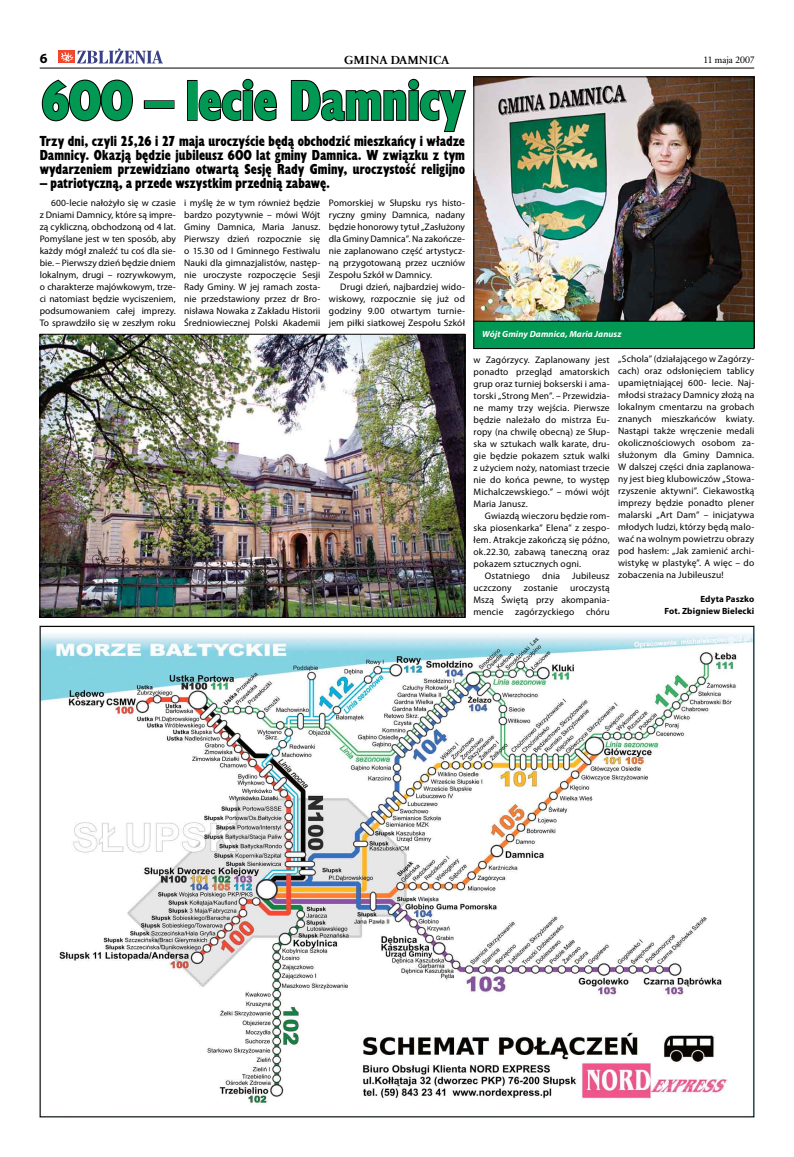
<style>
.page{position:relative;width:794px;height:1157px;background:#fff}
.page>*{position:absolute;margin:0;border:0;box-sizing:border-box;transform-origin:0 0}
.t1{font:54px "EFN Gilead Blk Cnd";letter-spacing:-.005em;color:#009852}
.t2{font:14px/14px "EFN Gilead Blk Cnd";letter-spacing:.005em;color:#000;text-align:justify}
.t3{font:700 12px "EFN Alpha Book";color:#000}
.t4{font:9.5px/12px "Myriad Pro";letter-spacing:.01em;color:#000;text-align:justify}
.t5{font:9.5px "EFN Alpha Book";letter-spacing:-.005em;color:#000}
.t6{font:700 9px/12px "Myriad Pro";letter-spacing:.01em;color:#000;text-align:right}
.t7{font:italic 700 9px "Myriad Pro";letter-spacing:.01em;color:#fff}
</style>
<div class="page">
<hr style="left:40px;top:68px;width:714px;height:1px;background:#000">
<div style="left:59px;top:51px;width:16px;height:12px;background:#f4462c"></div>
<svg style="left:61px;top:48px;width:102px;height:16px"></svg>
<img style="left:42px;top:628px;width:710px;height:475px">
<svg style="left:41px;top:79px;width:92px;height:43px"></svg>
<div style="left:144px;top:100px;width:30px;height:9px;border:2px solid #000"></div>
<div style="left:187px;top:80px;width:10px;height:41px;border:2px solid #000"></div>
<svg style="left:197px;top:78px;width:80px;height:44px"></svg>
<svg style="left:290px;top:78px;width:177px;height:55px"></svg>
<img style="left:475px;top:79px;width:277px;height:242px">
<div style="left:473px;top:77px;width:281px;height:271px;border:1px solid #000"></div>
<img style="left:42px;top:336px;width:421px;height:279px">
<div style="left:40px;top:334px;width:425px;height:283px;border:1px solid #000"></div>
<div style="left:474px;top:321px;width:280px;height:27px;background:#009852"></div>
<div style="left:473px;top:321px;width:281px;height:28px;border:1px solid #000"></div>
<p class="t3" style="left:344px;top:52px;width:107px">GMINA DAMNICA</p>
<p class="t5" style="left:703px;top:54px;width:53px">11 maja 2007</p>
<h1 class="t1" style="left:42px;top:67px;width:424px">600 – lecie Damnicy</h1>
<h2 class="t2" style="left:40px;top:134px;width:427px">Trzy dni, czyli 25,26 i 27 maja uroczyście będą obchodzić mieszkańcy i władze Damnicy. Okazją będzie jubileusz 600 lat gminy Damnica. W związku z tym wydarzeniem przewidziano otwartą Sesję Rady Gminy, uroczystość religijno</h2>
<h2 class="t2" style="left:40px;top:176px;width:292px">– patriotyczną, a przede wszystkim przednią zabawę.</h2>
<p class="t4" style="left:40px;top:196px;width:138px;text-indent:11px">600-lecie nałożyło się w czasie z Dniami Damnicy, które są impre&shy;zą cykliczną, obchodzoną od 4 lat.<br>Pomyślane jest w ten sposób, aby każdy mógł znaleźć tu coś dla sie&shy;bie. – Pierwszy dzień będzie dniem lokalnym, drugi – rozrywkowym, o charakterze majówkowym, trze&shy;ci natomiast będzie wyciszeniem, podsumowaniem całej imprezy.<br>To sprawdziło się w zeszłym roku</p>
<p class="t4" style="left:184px;top:196px;width:138px">i myślę że w tym również będzie bardzo pozytywnie – mówi Wójt Gminy Damnica, Maria Janusz.<br>Pierwszy dzień rozpocznie się o 15.30 od I Gminnego Festiwalu Nauki dla gimnazjalistów, następ&shy;nie uroczyste rozpoczęcie Sesji Rady Gminy. W jej ramach zosta&shy;nie przedstawiony przez dr Bro&shy;nisława Nowaka z Zakładu Historii Średniowiecznej Polski Akademii</p>
<p class="t4" style="left:329px;top:196px;width:138px">Pomorskiej w Słupsku rys histo&shy;ryczny gminy Damnica, nadany będzie honorowy tytuł „Zasłużony dla Gminy Damnica”. Na zakończe&shy;nie zaplanowano część artystycz&shy;ną przygotowaną przez uczniów Zespołu Szkół w Damnicy.</p>
<p class="t4" style="left:329px;top:280px;width:138px;text-indent:11px">Drugi dzień, najbardziej wido&shy;wiskowy, rozpocznie się już od godziny 9.00 otwartym turnie&shy;jem piłki siatkowej Zespołu Szkół</p>
<p class="t7" style="left:482px;top:328px;width:141px">Wójt Gminy Damnica, Maria Janusz</p>
<p class="t4" style="left:473px;top:354px;width:138px">w Zagórzycy. Zaplanowany jest ponadto przegląd amatorskich grup oraz turniej bokserski i ama&shy;torski „Strong Men”. – Przewidzia&shy;ne mamy trzy wejścia. Pierwsze będzie należało do mistrza Eu&shy;ropy (na chwilę obecną) ze Słup&shy;ska w sztukach walk karate, dru&shy;gie będzie pokazem sztuk walki z użyciem noży, natomiast trzecie nie do końca pewne, to występ Michalczewskiego.” – mówi wójt Maria Janusz.</p>
<p class="t4" style="left:485px;top:510px;width:126px">Gwiazdą wieczoru będzie rom-</p>
<p class="t4" style="left:473px;top:522px;width:138px">ska piosenkarka” Elena” z zespo-</p>
<p class="t4" style="left:473px;top:534px;width:138px">łem. Atrakcje zakończą się późno,</p>
<p class="t4" style="left:473px;top:546px;width:138px">ok.22.30, zabawą taneczną oraz</p>
<p class="t4" style="left:473px;top:558px;width:109px">pokazem sztucznych ogni.</p>
<p class="t4" style="left:485px;top:570px;width:47px">Ostatniego</p>
<p class="t4" style="left:542px;top:570px;width:19px">dnia</p>
<p class="t4" style="left:572px;top:570px;width:39px">Jubileusz</p>
<p class="t4" style="left:473px;top:582px;width:39px">uczczony</p>
<p class="t4" style="left:524px;top:582px;width:35px">zostanie</p>
<p class="t4" style="left:473px;top:582px;width:138px;text-indent:97px">uroczystą Mszą Świętą przy akompania&shy;mencie zagórzyckiego chóru</p>
<p class="t4" style="left:618px;top:353px;width:138px">„Schola” (działającego w Zagórzy&shy;cach) oraz odsłonięciem tablicy upamiętniającej 600- lecie. Naj&shy;młodsi strażacy Damnicy złożą na lokalnym cmentarzu na grobach znanych mieszkańców kwiaty.<br>Nastąpi także wręczenie medali okolicznościowych osobom za&shy;służonym dla Gminy Damnica.<br>W dalszej części dnia zaplanowa&shy;ny jest bieg klubowiczów „Stowa&shy;rzyszenie aktywni”. Ciekawostką imprezy będzie ponadto plener malarski „Art Dam” – inicjatywa młodych ludzi, którzy będą malo&shy;wać na wolnym powietrzu obrazy pod hasłem: „Jak zamienić archi&shy;wistykę w plastykę”. A więc – do zobaczenia na Jubileuszu!</p>
<p class="t6" style="left:664px;top:593px;width:91px">Edyta Paszko<br>Fot. Zbigniew Bielecki</p>
</div>
